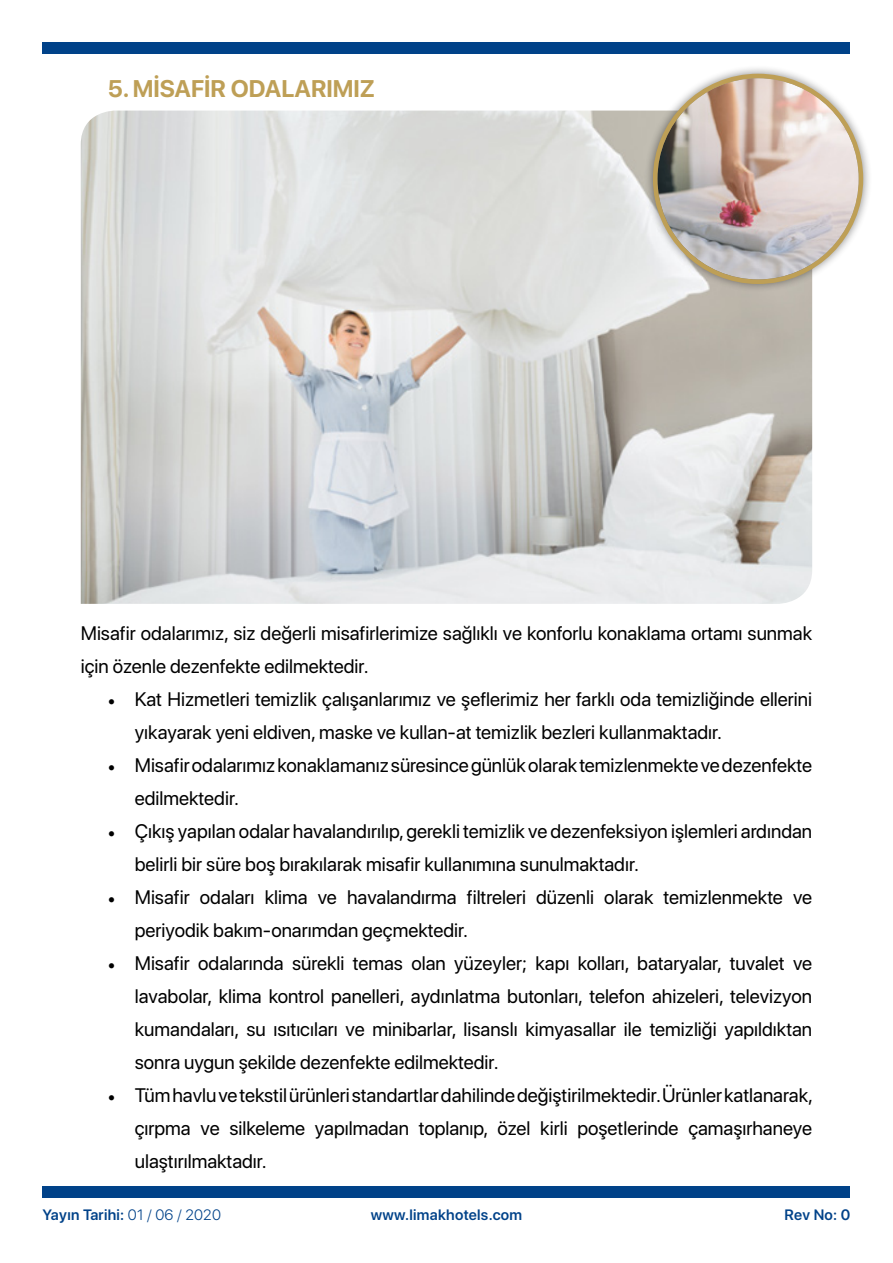
<style>
.page{position:relative;width:893px;height:1263px;background:#fff}
.page>*{position:absolute;margin:0;border:0;box-sizing:border-box;transform-origin:0 0}
.t1{font:700 24px "SF Pro Display";color:#be9f56}
.t2{font:19.5px/33px "SF Pro Display";color:#000}
.t3{font:600 15px "SF Pro Display";letter-spacing:.02em;color:#004289}
.s1{font-family:"Minion Pro"}
.s2{font-weight:300}
</style>
<div class="page">
<div style="left:43px;top:43px;width:807px;height:11px;background:#004289"></div>
<div style="left:43px;top:1186px;width:807px;height:12px;background:#004289"></div>
<img style="left:81px;top:111px;width:731px;height:493px">
<div style="left:644px;top:65px;width:228px;height:228px;background:#000;opacity:.45"></div>
<img style="left:657px;top:78px;width:202px;height:201px;border-radius:101px">
<p class="t1" style="left:108px;top:71px;width:269px">5. MİSAFİR ODALARIMIZ</p>
<p class="t2" style="left:81px;top:615px;width:733px">Misafir odalarımız, siz değerli misafirlerimize sağlıklı ve konforlu konaklama ortamı sunmak için özenle dezenfekte edilmektedir.</p>
<p class="t2" style="left:135px;top:681px;width:679px;text-indent:-27px"><span class="s1">•</span> Kat Hizmetleri temizlik çalışanlarımız ve şeflerimiz her farklı oda temizliğinde ellerini yıkayarak yeni eldiven, maske ve kullan-at temizlik bezleri kullanmaktadır.</p>
<p class="t2" style="left:135px;top:747px;width:679px;text-indent:-27px"><span class="s1">•</span> Misafir odalarımız konaklamanız süresince günlük olarak temizlenmekte ve dezenfekte edilmektedir.</p>
<p class="t2" style="left:135px;top:813px;width:679px;text-indent:-27px"><span class="s1">•</span> Çıkış yapılan odalar havalandırılıp, gerekli temizlik ve dezenfeksiyon işlemleri ardından belirli bir süre boş bırakılarak misafir kullanımına sunulmaktadır.</p>
<p class="t2" style="left:135px;top:879px;width:679px;text-indent:-27px"><span class="s1">•</span> Misafir odaları klima ve havalandırma filtreleri düzenli olarak temizlenmekte ve periyodik bakım-onarımdan geçmektedir.</p>
<p class="t2" style="left:135px;top:945px;width:679px;text-align:justify;text-indent:-27px"><span class="s1">•</span> Misafir odalarında sürekli temas olan yüzeyler; kapı kolları, bataryalar, tuvalet ve lavabolar, klima kontrol panelleri, aydınlatma butonları, telefon ahizeleri, televizyon kumandaları, su ısıtıcıları ve minibarlar, lisanslı kimyasallar ile temizliği yapıldıktan sonra uygun şekilde dezenfekte edilmektedir.</p>
<p class="t2" style="left:135px;top:1077px;width:680px;text-align:justify;text-indent:-27px"><span class="s1">•</span> Tüm havlu ve tekstil ürünleri standartlar dahilinde değiştirilmektedir. Ürünler katlanarak, çırpma ve silkeleme yapılmadan toplanıp, özel kirli poşetlerinde çamaşırhaneye ulaştırılmaktadır.</p>
<p class="t3" style="left:43px;top:1204px;width:180px">Yayın Tarihi: <span class="s2">01 / 06 / 2020</span></p>
<p class="t3" style="left:371px;top:1204px;width:153px">www.limakhotels.com</p>
<p class="t3" style="left:784px;top:1204px;width:68px">Rev No: 0</p>
</div>
